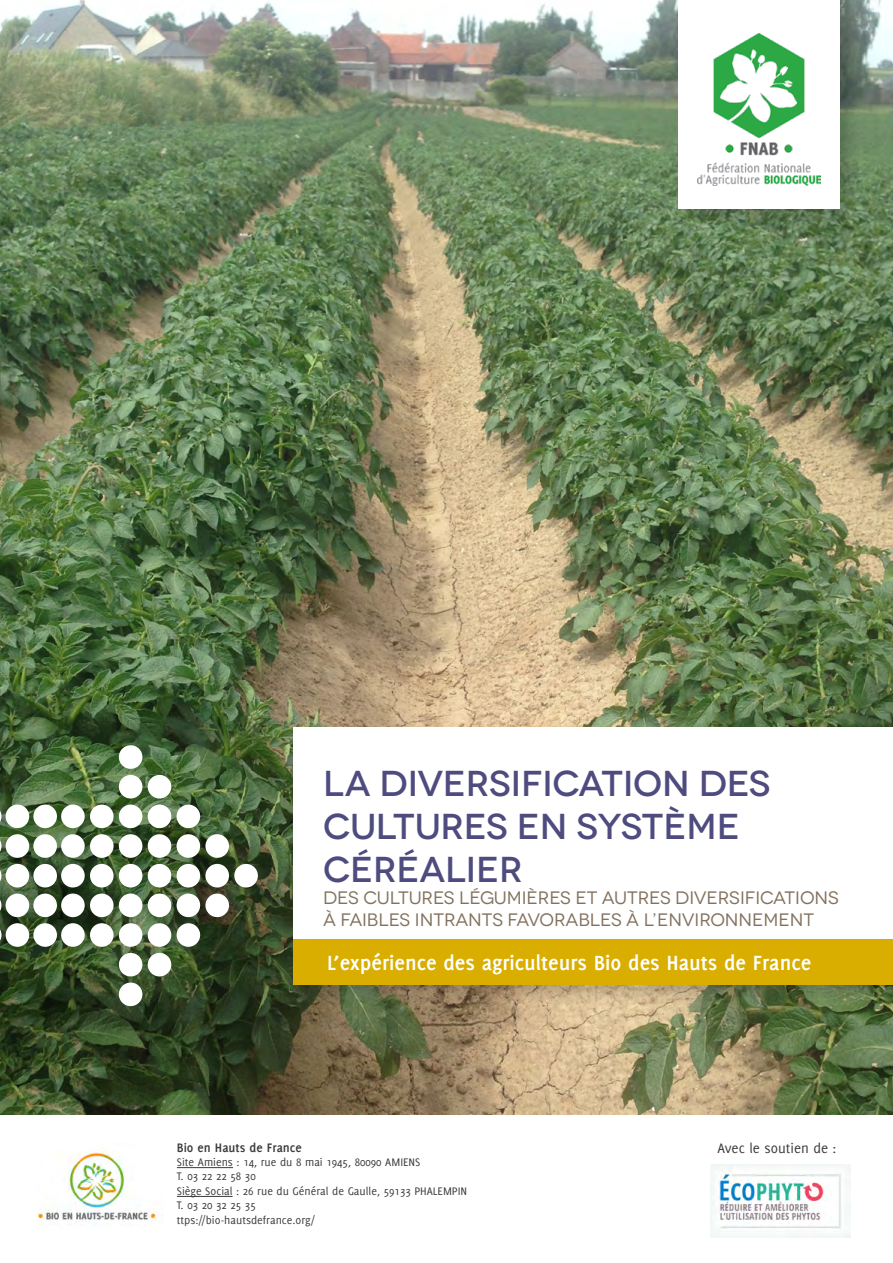
<style>
.page{position:relative;width:893px;height:1263px;background:#fff}
.page>*{position:absolute;margin:0;border:0;box-sizing:border-box;transform-origin:0 0}
.t1{font:500 36px/43.2px "Novecentowide";letter-spacing:-.005em;color:#4e4b7f}
.t2{font:700 22.5px "Delicious";color:#fff}
.t3{font:18px/21.6px "Novecentowide";letter-spacing:-.005em;color:#83725f}
.t4{font:15px "Delicious";color:#3c3c3b}
.t5{font:700 13.5px "Delicious";color:#3c3c3b}
.t6{font:12px/14.4px "Delicious";color:#3c3c3b}
</style>
<div class="page">
<img style="left:0;top:0;width:893px;height:1114px">
<div style="left:289px;top:722px;width:604px;height:254px;background:#000;opacity:.2"></div>
<div style="left:293px;top:727px;width:600px;height:225px;background:#fff"></div>
<div style="left:673px;top:0;width:190px;height:231px;background:#000;opacity:.2"></div>
<div style="left:678px;top:0;width:162px;height:208px;background:#fff"></div>
<img style="left:697px;top:34px;width:124px;height:151px">
<div style="left:289px;top:934px;width:604px;height:74px;background:#000;opacity:.2"></div>
<div style="left:293px;top:939px;width:600px;height:45px;background:#d9ae00"></div>
<svg style="left:0;top:834px;width:1px;height:24px"></svg>
<svg style="left:0;top:804px;width:1px;height:24px"></svg>
<div style="left:6px;top:834px;width:23px;height:24px;background:#fff;border-radius:50%"></div>
<div style="left:6px;top:804px;width:23px;height:24px;background:#fff;border-radius:50%"></div>
<div style="left:33px;top:834px;width:24px;height:24px;background:#fff;border-radius:50%"></div>
<div style="left:33px;top:804px;width:24px;height:24px;background:#fff;border-radius:50%"></div>
<div style="left:61px;top:834px;width:24px;height:24px;background:#fff;border-radius:50%"></div>
<div style="left:61px;top:804px;width:24px;height:24px;background:#fff;border-radius:50%"></div>
<div style="left:90px;top:834px;width:24px;height:24px;background:#fff;border-radius:50%"></div>
<div style="left:90px;top:804px;width:24px;height:24px;background:#fff;border-radius:50%"></div>
<div style="left:119px;top:834px;width:23px;height:24px;background:#fff;border-radius:50%"></div>
<div style="left:119px;top:804px;width:23px;height:24px;background:#fff;border-radius:50%"></div>
<div style="left:119px;top:775px;width:23px;height:23px;background:#fff;border-radius:50%"></div>
<div style="left:119px;top:745px;width:23px;height:24px;background:#fff;border-radius:50%"></div>
<div style="left:148px;top:834px;width:23px;height:24px;background:#fff;border-radius:50%"></div>
<div style="left:148px;top:804px;width:23px;height:24px;background:#fff;border-radius:50%"></div>
<div style="left:148px;top:775px;width:23px;height:23px;background:#fff;border-radius:50%"></div>
<div style="left:177px;top:834px;width:23px;height:24px;background:#fff;border-radius:50%"></div>
<div style="left:177px;top:804px;width:23px;height:24px;background:#fff;border-radius:50%"></div>
<div style="left:205px;top:834px;width:24px;height:24px;background:#fff;border-radius:50%"></div>
<svg style="left:0;top:864px;width:1px;height:23px"></svg>
<div style="left:6px;top:864px;width:23px;height:23px;background:#fff;border-radius:50%"></div>
<div style="left:33px;top:864px;width:24px;height:23px;background:#fff;border-radius:50%"></div>
<div style="left:61px;top:864px;width:24px;height:23px;background:#fff;border-radius:50%"></div>
<div style="left:90px;top:864px;width:24px;height:23px;background:#fff;border-radius:50%"></div>
<div style="left:119px;top:864px;width:23px;height:23px;background:#fff;border-radius:50%"></div>
<div style="left:148px;top:864px;width:23px;height:23px;background:#fff;border-radius:50%"></div>
<div style="left:177px;top:864px;width:23px;height:23px;background:#fff;border-radius:50%"></div>
<div style="left:205px;top:864px;width:24px;height:23px;background:#fff;border-radius:50%"></div>
<div style="left:234px;top:864px;width:24px;height:23px;background:#fff;border-radius:50%"></div>
<svg style="left:0;top:893px;width:1px;height:24px"></svg>
<div style="left:6px;top:893px;width:23px;height:24px;background:#fff;border-radius:50%"></div>
<div style="left:33px;top:893px;width:24px;height:24px;background:#fff;border-radius:50%"></div>
<div style="left:61px;top:893px;width:24px;height:24px;background:#fff;border-radius:50%"></div>
<div style="left:90px;top:893px;width:24px;height:24px;background:#fff;border-radius:50%"></div>
<div style="left:119px;top:893px;width:23px;height:24px;background:#fff;border-radius:50%"></div>
<div style="left:148px;top:893px;width:23px;height:24px;background:#fff;border-radius:50%"></div>
<div style="left:177px;top:893px;width:23px;height:24px;background:#fff;border-radius:50%"></div>
<div style="left:205px;top:893px;width:24px;height:24px;background:#fff;border-radius:50%"></div>
<svg style="left:0;top:923px;width:1px;height:24px"></svg>
<div style="left:6px;top:923px;width:23px;height:24px;background:#fff;border-radius:50%"></div>
<div style="left:33px;top:923px;width:24px;height:24px;background:#fff;border-radius:50%"></div>
<div style="left:61px;top:923px;width:24px;height:24px;background:#fff;border-radius:50%"></div>
<div style="left:90px;top:923px;width:24px;height:24px;background:#fff;border-radius:50%"></div>
<div style="left:119px;top:923px;width:23px;height:24px;background:#fff;border-radius:50%"></div>
<div style="left:119px;top:953px;width:23px;height:23px;background:#fff;border-radius:50%"></div>
<div style="left:119px;top:982px;width:23px;height:24px;background:#fff;border-radius:50%"></div>
<div style="left:148px;top:923px;width:23px;height:24px;background:#fff;border-radius:50%"></div>
<div style="left:148px;top:953px;width:23px;height:23px;background:#fff;border-radius:50%"></div>
<div style="left:177px;top:923px;width:23px;height:24px;background:#fff;border-radius:50%"></div>
<img style="left:37px;top:1148px;width:120px;height:77px">
<hr style="left:177px;top:1167px;width:56px;height:1px;background:#3c3c3b">
<hr style="left:177px;top:1196px;width:56px;height:1px;background:#3c3c3b">
<img style="left:710px;top:1164px;width:141px;height:73px">
<h1 class="t1" style="left:323px;top:762px;width:449px">LA DIVERSIFICATION DES<br>CULTURES EN SYSTÈME<br>CÉRÉALIER</h1>
<h3 class="t3" style="left:323px;top:887px;width:517px">DES CULTURES LÉGUMIÈRES ET AUTRES DIVERSIFICATIONS<br>À FAIBLES INTRANTS FAVORABLES À L’ENVIRONNEMENT</h3>
<h2 class="t2" style="left:327px;top:949px;width:486px">L’expérience des agriculteurs Bio des Hauts de France</h2>
<p class="t5" style="left:177px;top:1139px;width:126px">Bio en Hauts de France</p>
<p class="t6" style="left:177px;top:1155px;width:292px">Site Amiens : 14, rue du 8 mai 1945, 80090 AMIENS<br>T. 03 22 22 58 30<br>Siège Social : 26 rue du Général de Gaulle, 59133 PHALEMPIN T. 03 20 32 25 35<br>ttps://bio-hautsdefrance.org/</p>
<p class="t4" style="left:718px;top:1139px;width:120px">Avec le soutien de :</p>
</div>
